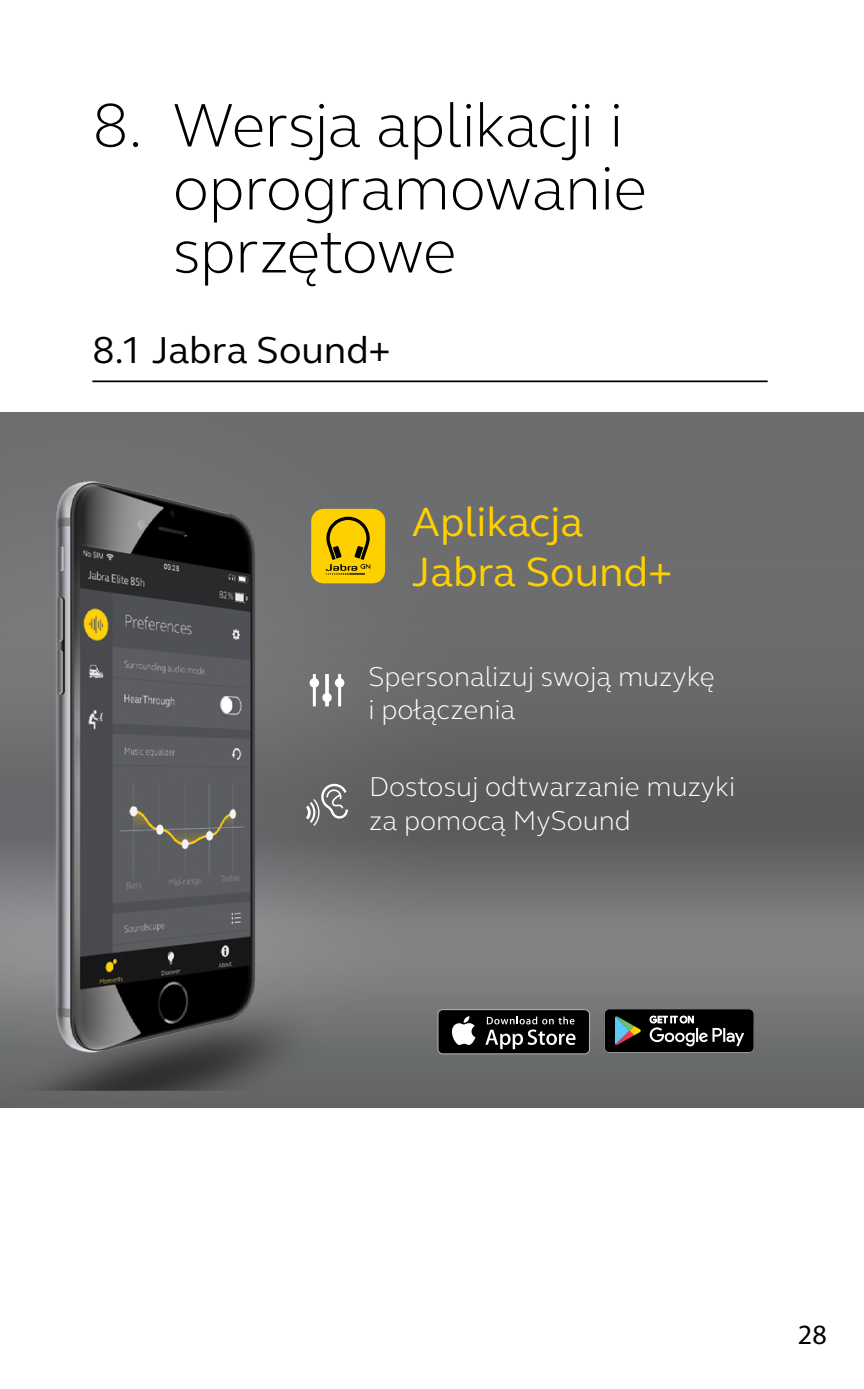
<style>
.page{position:relative;width:864px;height:1389px;background:#fff}
.page>*{position:absolute;margin:0;border:0;box-sizing:border-box;transform-origin:0 0}
.t1{font:300 63px/63px "GN Elliot";letter-spacing:-.015em;color:#000}
.t2{font:42px/50.4px "GN Elliot";color:#ffd000}
.t3{font:38.5px "GN Elliot";color:#000}
.t4{font:300 28px/33.6px "GN Elliot";color:#fff}
.t5{font:28px "Myriad Pro";color:#000}
</style>
<div class="page">
<hr style="left:92px;top:380px;width:675px;height:2px;background:#000">
<img style="left:0;top:413px;width:863px;height:694px">
<svg style="left:437px;top:1009px;width:152px;height:45px"></svg>
<div style="left:438px;top:1010px;width:150px;height:43px;background:#000;border-radius:4px"></div>
<svg style="left:451px;top:1016px;width:24px;height:29px"></svg>
<svg style="left:485px;top:1017px;width:90px;height:32px"></svg>
<svg style="left:603px;top:1008px;width:151px;height:45px"></svg>
<div style="left:311px;top:509px;width:74px;height:74px;background:#ffd000;border-radius:12px"></div>
<svg style="left:325px;top:517px;width:45px;height:58px"></svg>
<svg style="left:306px;top:784px;width:42px;height:42px"></svg>
<img style="left:10px;top:954px;width:325px;height:137px">
<div style="left:309px;top:678px;width:10px;height:9px;background:#fff;border-radius:4px"></div>
<svg style="left:322px;top:674px;width:9px;height:32px"></svg>
<div style="left:335px;top:678px;width:9px;height:9px;background:#fff;border-radius:4px"></div>
<img style="left:48px;top:466px;width:234px;height:595px">
<h1 class="t1" style="left:173px;top:92px;width:475px;text-indent:-80px">8. Wersja aplikacji i oprogramowanie sprzętowe</h1>
<h3 class="t3" style="left:92px;top:324px;width:299px">8.1 Jabra Sound+</h3>
<h2 class="t2" style="left:411px;top:495px;width:262px">Aplikacja<br>Jabra Sound+</h2>
<p class="t4" style="left:368px;top:658px;width:347px">Spersonalizuj swoją muzykę i połączenia</p>
<p class="t4" style="left:369px;top:769px;width:367px">Dostosuj odtwarzanie muzyki za pomocą MySound</p>
<p class="t5" style="left:797px;top:1317px;width:30px">28</p>
</div>
